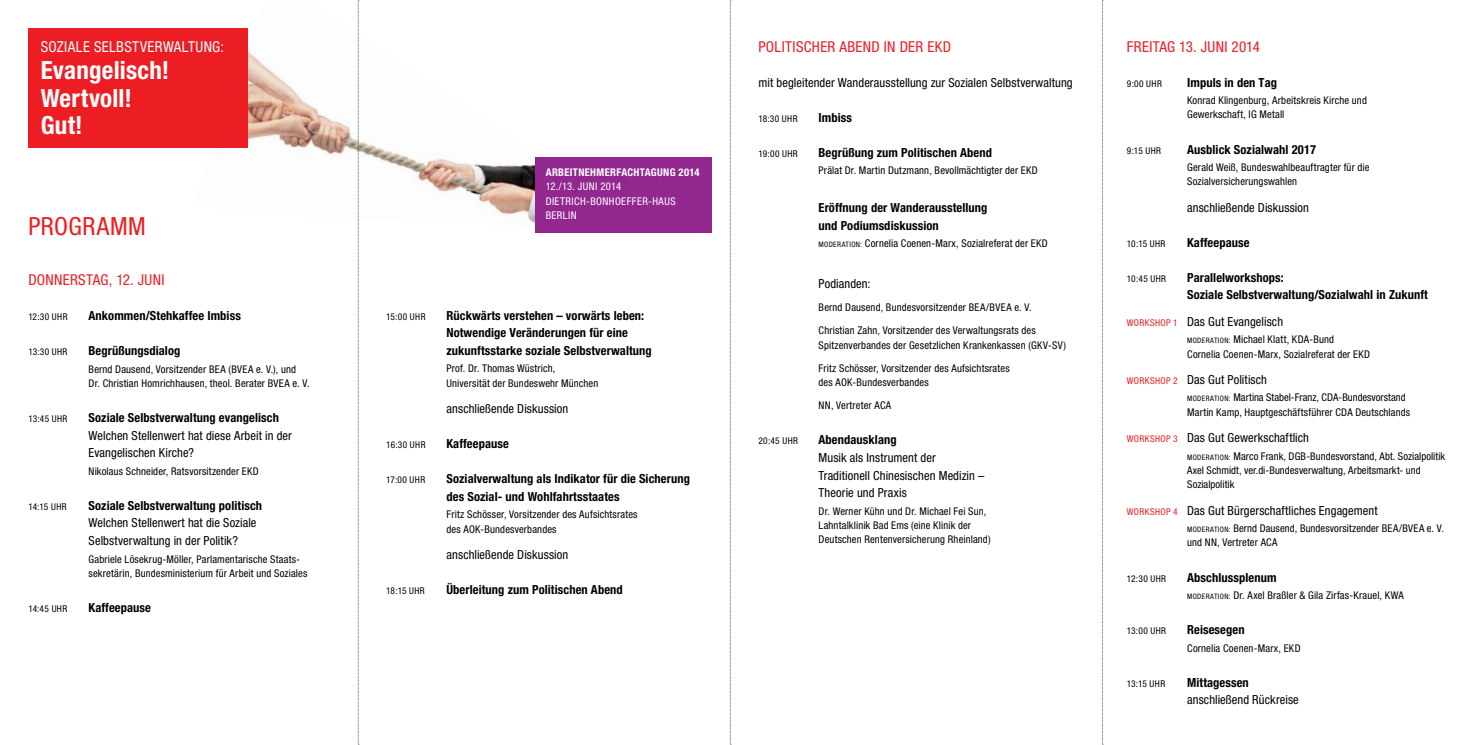
<style>
.page{position:relative;width:1460px;height:745px;background:#fff}
.page>*{position:absolute;margin:0;border:0;box-sizing:border-box;transform-origin:0 0}
.t1{font:700 condensed 25px/27.5px "Helvetica Neue LT Pro";letter-spacing:.01em;color:#fff}
.t2{font:condensed 25px "Helvetica Neue LT Pro";letter-spacing:.02em;color:#ed1d24}
.t3{font:condensed 15px "Helvetica Neue LT Pro";letter-spacing:.02em;color:#ed1d24}
.t4{font:condensed 15px "Helvetica Neue LT Pro";letter-spacing:.025em;color:#fff}
.t5{font:700 condensed 12.5px/17.5px "Helvetica Neue LT Pro";letter-spacing:.005em;color:#000}
.t6{font:condensed 12.5px/17.5px "Helvetica Neue LT Pro";letter-spacing:.005em;color:#000}
.t7{font:condensed 10.62px/14.4px "Helvetica Neue LT Pro";letter-spacing:.015em;color:#000}
.t8{font:condensed 10.62px/14.4px "Helvetica Neue LT Pro";letter-spacing:.04em;color:#fff}
.t9{font:700 condensed 10.62px "Helvetica Neue LT Pro";letter-spacing:.03em;color:#fff}
.t10{font:condensed 9.38px "Helvetica Neue LT Pro";letter-spacing:.045em;color:#000}
.s1{font-size:7.5px}
.s2{font-size:9.38px;color:#ed1d24}
</style>
<div class="page">
<img style="left:247px;top:0;width:288px;height:226px">
<div style="left:28px;top:28px;width:219px;height:120px;background:#ed1d24"></div>
<div style="left:535px;top:157px;width:176px;height:76px;background:#92278f"></div>
<svg style="left:358px;top:0;width:1px;height:745px"></svg>
<svg style="left:730px;top:0;width:1px;height:745px"></svg>
<svg style="left:1102px;top:0;width:1px;height:745px"></svg>
<h2 class="t4" style="left:41px;top:37px;width:185px">SOZIALE SELBSTVERWALTUNG:</h2>
<h1 class="t1" style="left:41px;top:56px;width:130px">Evangelisch!<br>Wertvoll!<br>Gut!</h1>
<h1 class="t2" style="left:28px;top:212px;width:119px">PROGRAMM</h1>
<h2 class="t3" style="left:28px;top:271px;width:138px">DONNERSTAG, 12. JUNI</h2>
<p class="t10" style="left:28px;top:311px;width:41px">12:30 UHR</p>
<p class="t5" style="left:89px;top:307px;width:154px">Ankommen/Stehkaffee Imbiss</p>
<p class="t10" style="left:28px;top:346px;width:41px">13:30 UHR</p>
<p class="t5" style="left:89px;top:342px;width:93px">Begrüßungsdialog</p>
<p class="t7" style="left:89px;top:361px;width:223px">Bernd Dausend, Vorsitzender BEA (BVEA e. V.), und<br>Dr. Christian Homrichhausen, theol. Berater BVEA e. V.</p>
<p class="t10" style="left:28px;top:413px;width:41px">13:45 UHR</p>
<p class="t5" style="left:89px;top:408px;width:192px">Soziale Selbstverwaltung evangelisch</p>
<p class="t6" style="left:89px;top:426px;width:205px">Welchen Stellenwert hat diese Arbeit in der<br>Evangelischen Kirche?</p>
<p class="t7" style="left:89px;top:463px;width:172px">Nikolaus Schneider, Ratsvorsitzender EKD</p>
<p class="t10" style="left:28px;top:501px;width:40px">14:15 UHR</p>
<p class="t5" style="left:89px;top:496px;width:175px">Soziale Selbstverwaltung politisch</p>
<p class="t6" style="left:89px;top:514px;width:169px">Welchen Stellenwert hat die Soziale<br>Selbstverwaltung in der Politik?</p>
<p class="t7" style="left:89px;top:551px;width:220px">Gabriele Lösekrug-Möller, Parlamentarische Staats&shy;sekretärin, Bundesministerium für Arbeit und Soziales</p>
<p class="t10" style="left:28px;top:602px;width:40px">14:45 UHR</p>
<p class="t5" style="left:89px;top:598px;width:64px">Kaffeepause</p>
<p class="t9" style="left:546px;top:165px;width:155px">ARBEITNEHMERFACHTAGUNG 2014</p>
<p class="t8" style="left:546px;top:179px;width:131px">12./13. JUNI 2014<br>DIETRICH-BONHOEFFER-HAUS<br>BERLIN</p>
<p class="t10" style="left:386px;top:311px;width:41px">15:00 UHR</p>
<p class="t5" style="left:446px;top:306px;width:207px">Rückwärts verstehen – vorwärts leben:<br>Notwendige Veränderungen für eine zukunftsstarke soziale Selbstverwaltung</p>
<p class="t7" style="left:446px;top:361px;width:153px">Prof. Dr. Thomas Wüstrich,<br>Universität der Bundeswehr München</p>
<p class="t6" style="left:446px;top:399px;width:123px">anschließende Diskussion</p>
<p class="t10" style="left:386px;top:439px;width:41px">16:30 UHR</p>
<p class="t5" style="left:446px;top:434px;width:64px">Kaffeepause</p>
<p class="t10" style="left:386px;top:474px;width:40px">17:00 UHR</p>
<p class="t5" style="left:446px;top:469px;width:245px">Sozialverwaltung als Indikator für die Sicherung des Sozial- und Wohlfahrtsstaates</p>
<p class="t7" style="left:446px;top:507px;width:193px">Fritz Schösser, Vorsitzender des Aufsichtsrates des AOK-Bundesverbandes</p>
<p class="t6" style="left:446px;top:545px;width:123px">anschließende Diskussion</p>
<p class="t10" style="left:386px;top:585px;width:40px">18:15 UHR</p>
<p class="t5" style="left:446px;top:580px;width:178px">Überleitung zum Politischen Abend</p>
<h2 class="t3" style="left:758px;top:37px;width:194px">POLITISCHER ABEND IN DER EKD</h2>
<p class="t6" style="left:758px;top:73px;width:316px">mit begleitender Wanderausstellung zur Sozialen Selbstverwaltung</p>
<p class="t10" style="left:758px;top:113px;width:41px">18:30 UHR</p>
<p class="t5" style="left:819px;top:108px;width:35px">Imbiss</p>
<p class="t10" style="left:758px;top:148px;width:41px">19:00 UHR</p>
<p class="t5" style="left:819px;top:143px;width:175px">Begrüßung zum Politischen Abend</p>
<p class="t7" style="left:819px;top:163px;width:221px">Prälat Dr. Martin Dutzmann, Bevollmächtigter der EKD</p>
<p class="t5" style="left:819px;top:199px;width:170px">Eröffnung der Wanderausstellung und Podiumsdiskussion</p>
<p class="t7" style="left:819px;top:236px;width:231px"><span class="s1">MODERATION:</span> Cornelia Coenen-Marx, Sozialreferat der EKD</p>
<p class="t6" style="left:819px;top:274px;width:54px">Podianden:</p>
<p class="t7" style="left:819px;top:295px;width:219px;line-height:23.1px">Bernd Dausend, Bundesvorsitzender BEA/BVEA e. V.<br>Christian Zahn, Vorsitzender des Verwaltungsrats des</p>
<p class="t7" style="left:819px;top:333px;width:249px;line-height:23.1px">Spitzenverbandes der Gesetzlichen Krankenkassen (GKV-SV)<br>Fritz Schösser, Vorsitzender des Aufsichtsrates</p>
<p class="t7" style="left:819px;top:370px;width:112px;line-height:23.1px">des AOK-Bundesverbandes<br>NN, Vertreter ACA</p>
<p class="t10" style="left:758px;top:435px;width:41px">20:45 UHR</p>
<p class="t5" style="left:819px;top:431px;width:80px">Abendausklang</p>
<p class="t6" style="left:819px;top:448px;width:167px">Musik als Instrument der<br>Traditionell Chinesischen Medizin –<br>Theorie und Praxis</p>
<p class="t7" style="left:819px;top:503px;width:174px">Dr. Werner Kühn und Dr. Michael Fei Sun,<br>Lahntalklinik Bad Ems (eine Klinik der<br>Deutschen Rentenversicherung Rheinland)</p>
<h2 class="t3" style="left:1127px;top:37px;width:135px">FREITAG 13. JUNI 2014</h2>
<p class="t10" style="left:1127px;top:78px;width:37px">9:00 UHR</p>
<p class="t5" style="left:1187px;top:73px;width:91px">Impuls in den Tag</p>
<p class="t7" style="left:1187px;top:93px;width:181px">Konrad Klingenburg, Arbeitskreis Kirche und<br>Gewerkschaft, IG Metall</p>
<p class="t10" style="left:1127px;top:145px;width:36px">9:15 UHR</p>
<p class="t5" style="left:1187px;top:140px;width:130px">Ausblick Sozialwahl 2017</p>
<p class="t7" style="left:1187px;top:160px;width:184px">Gerald Weiß, Bundeswahlbeauftragter für die<br>Sozialversicherungswahlen</p>
<p class="t6" style="left:1187px;top:198px;width:123px">anschließende Diskussion</p>
<p class="t10" style="left:1127px;top:238px;width:40px">10:15 UHR</p>
<p class="t5" style="left:1187px;top:233px;width:64px">Kaffeepause</p>
<p class="t10" style="left:1127px;top:273px;width:41px">10:45 UHR</p>
<p class="t5" style="left:1187px;top:268px;width:242px">Parallelworkshops:<br>Soziale Selbstverwaltung/Sozialwahl in Zukunft</p>
<p class="t6" style="left:1127px;top:312px;width:158px"><span class="s2">WORKSHOP 1</span> Das Gut Evangelisch</p>
<p class="t7" style="left:1187px;top:332px;width:184px"><span class="s1">MODERATION:</span> Michael Klatt, KDA-Bund<br>Cornelia Coenen-Marx, Sozialreferat der EKD</p>
<p class="t6" style="left:1127px;top:370px;width:142px"><span class="s2">WORKSHOP 2</span> Das Gut Politisch</p>
<p class="t7" style="left:1187px;top:390px;width:225px"><span class="s1">MODERATION:</span> Martina Stabel-Franz, CDA-Bundesvorstand<br>Martin Kamp, Hauptgeschäftsführer CDA Deutschlands</p>
<p class="t6" style="left:1127px;top:428px;width:184px"><span class="s2">WORKSHOP 3</span> Das Gut Gewerkschaftlich</p>
<p class="t7" style="left:1187px;top:448px;width:260px"><span class="s1">MODERATION:</span> Marco Frank, DGB-Bundesvorstand, Abt. Sozialpolitik<br>Axel Schmidt, ver.di-Bundesverwaltung, Arbeitsmarkt- und<br>Sozialpolitik</p>
<p class="t6" style="left:1127px;top:501px;width:252px"><span class="s2">WORKSHOP 4</span> Das Gut Bürgerschaftliches Engagement</p>
<p class="t7" style="left:1187px;top:520px;width:258px"><span class="s1">MODERATION:</span> Bernd Dausend, Bundesvorsitzender BEA/BVEA e. V. und NN, Vertreter ACA</p>
<p class="t10" style="left:1127px;top:572px;width:41px">12:30 UHR</p>
<p class="t5" style="left:1187px;top:567px;width:91px">Abschlussplenum</p>
<p class="t7" style="left:1187px;top:587px;width:218px"><span class="s1">MODERATION:</span> Dr. Axel Braßler &amp; Gila Zirfas-Krauel, KWA</p>
<p class="t10" style="left:1127px;top:625px;width:41px">13:00 UHR</p>
<p class="t5" style="left:1187px;top:620px;width:59px">Reisesegen</p>
<p class="t7" style="left:1187px;top:640px;width:115px">Cornelia Coenen-Marx, EKD</p>
<p class="t10" style="left:1127px;top:677px;width:40px">13:15 UHR</p>
<p class="t5" style="left:1187px;top:672px;width:63px">Mittagessen</p>
<p class="t6" style="left:1187px;top:690px;width:113px">anschließend Rückreise</p>
</div>
